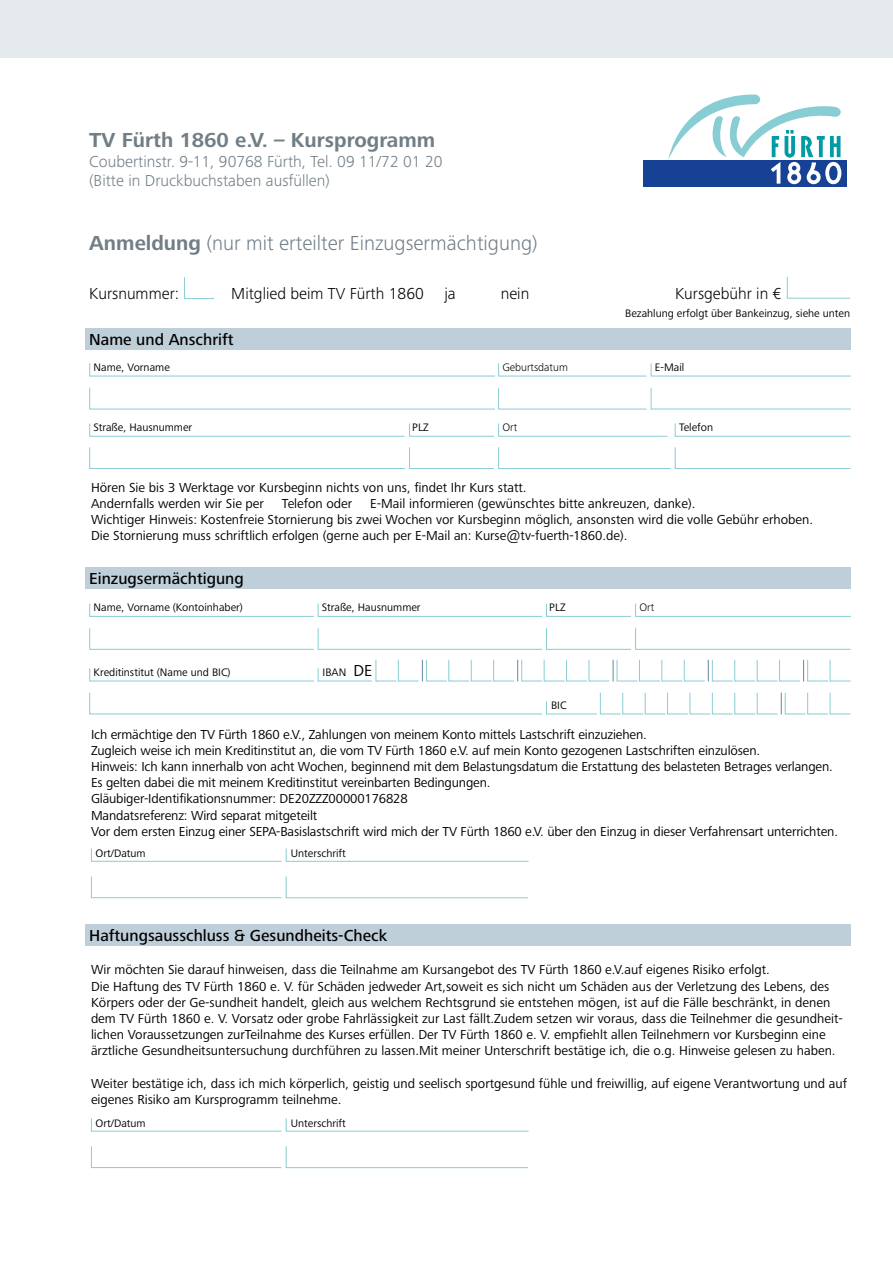
<style>
.page{position:relative;width:893px;height:1263px;background:#fff}
.page>*{position:absolute;margin:0;border:0;box-sizing:border-box;transform-origin:0 0}
.t1{font:300 21px "Frutiger Next LTW1 G";color:#717e86}
.t2{font:700 21px "Frutiger Next LTW1 G";color:#717e86}
.t3{font:300 16.5px/19.8px "Frutiger Next LTW1 G";color:#717e86}
.t4{font:500 16.5px "Frutiger Next LTW1 G";color:#000}
.t5{font:300 16.5px "Frutiger Next LTW1 G";color:#000}
.t6{font:16.5px "Frutiger Next LTW1 G";color:#000}
.t7{font:13.5px/16.2px "Frutiger Next LTW1 G";color:#000}
.t8{font:11.25px "Frutiger Next LTW1 G";color:#000}
.t9{font:300 11.25px "Frutiger Next LTW1 G";color:#000}
.s1{font-weight:700}
</style>
<div class="page">
<div style="left:0;top:0;width:893px;height:58px;background:#e5eaec"></div>
<div style="left:643px;top:160px;width:203px;height:26px;background:#164194"></div>
<svg style="left:668px;top:94px;width:174px;height:90px"></svg>
<svg style="left:184px;top:277px;width:30px;height:22px"></svg>
<svg style="left:91px;top:876px;width:438px;height:23px"></svg>
<svg style="left:91px;top:1146px;width:438px;height:22px"></svg>
<svg style="left:91px;top:848px;width:438px;height:14px"></svg>
<svg style="left:91px;top:1118px;width:438px;height:14px"></svg>
<svg style="left:674px;top:423px;width:177px;height:14px"></svg>
<svg style="left:89px;top:423px;width:579px;height:14px"></svg>
<div style="left:85px;top:328px;width:765px;height:21px;background:#bfcfd9"></div>
<div style="left:85px;top:568px;width:765px;height:21px;background:#bfcfd9"></div>
<div style="left:85px;top:925px;width:765px;height:21px;background:#bfcfd9"></div>
<svg style="left:89px;top:447px;width:762px;height:22px"></svg>
<svg style="left:89px;top:628px;width:762px;height:22px"></svg>
<svg style="left:89px;top:603px;width:762px;height:14px"></svg>
<svg style="left:89px;top:692px;width:762px;height:23px"></svg>
<svg style="left:89px;top:659px;width:762px;height:23px"></svg>
<svg style="left:89px;top:363px;width:762px;height:14px"></svg>
<svg style="left:89px;top:387px;width:762px;height:23px"></svg>
<svg style="left:786px;top:277px;width:65px;height:22px"></svg>
<h1 class="t2" style="left:89px;top:128px;width:347px">TV Fürth 1860 e.V. – Kursprogramm</h1>
<p class="t3" style="left:89px;top:151px;width:355px">Coubertinstr. 9-11, 90768 Fürth, Tel. 09 11/72 01 20 (Bitte in Druckbuchstaben ausfüllen)</p>
<h1 class="t1" style="left:89px;top:231px;width:450px"><span class="s1">Anmeldung</span> (nur mit erteilter Einzugsermächtigung)</h1>
<p class="t5" style="left:89px;top:284px;width:91px">Kursnummer:</p>
<p class="t5" style="left:231px;top:284px;width:226px">Mitglied beim TV Fürth 1860 ja</p>
<p class="t5" style="left:501px;top:284px;width:30px">nein</p>
<p class="t5" style="left:675px;top:284px;width:108px">Kursgebühr in €</p>
<p class="t4" style="left:89px;top:330px;width:146px">Name und Anschrift</p>
<p class="t8" style="left:94px;top:361px;width:78px">Name, Vorname</p>
<p class="t9" style="left:502px;top:361px;width:67px">Geburtsdatum</p>
<p class="t8" style="left:625px;top:307px;width:226px">Bezahlung erfolgt über Bankeinzug, siehe unten</p>
<p class="t8" style="left:655px;top:361px;width:31px">E-Mail</p>
<p class="t8" style="left:94px;top:421px;width:100px">Straße, Hausnummer</p>
<p class="t8" style="left:412px;top:421px;width:18px">PLZ</p>
<p class="t9" style="left:502px;top:421px;width:16px">Ort</p>
<p class="t8" style="left:679px;top:421px;width:36px">Telefon</p>
<p class="t7" style="left:91px;top:480px;width:437px">Hören Sie bis 3 Werktage vor Kursbeginn nichts von uns, findet Ihr Kurs statt.<br>Andernfalls werden wir Sie per</p>
<p class="t7" style="left:91px;top:496px;width:724px;text-indent:279px">E-Mail informieren (gewünschtes bitte ankreuzen, danke).<br>Wichtiger Hinweis: Kostenfreie Stornierung bis zwei Wochen vor Kursbeginn möglich, ansonsten wird die volle Gebühr erhoben.<br>Die Stornierung muss schriftlich erfolgen (gerne auch per E-Mail an: Kurse@tv-fuerth-1860.de).</p>
<p class="t7" style="left:282px;top:496px;width:72px">Telefon oder</p>
<p class="t4" style="left:89px;top:569px;width:156px">Einzugsermächtigung</p>
<p class="t8" style="left:94px;top:601px;width:151px">Name, Vorname (Kontoinhaber)</p>
<p class="t8" style="left:322px;top:601px;width:100px">Straße, Hausnummer</p>
<p class="t8" style="left:549px;top:601px;width:18px">PLZ</p>
<p class="t9" style="left:639px;top:601px;width:16px">Ort</p>
<p class="t8" style="left:94px;top:665px;width:139px">Kreditinstitut (Name und BIC)</p>
<p class="t8" style="left:323px;top:665px;width:25px">IBAN</p>
<p class="t6" style="left:353px;top:661px;width:20px">DE</p>
<p class="t8" style="left:551px;top:698px;width:17px">BIC</p>
<p class="t7" style="left:91px;top:726px;width:748px">Ich ermächtige den TV Fürth 1860 e.V., Zahlungen von meinem Konto mittels Lastschrift einzuziehen.<br>Zugleich weise ich mein Kreditinstitut an, die vom TV Fürth 1860 e.V. auf mein Konto gezogenen Lastschriften einzulösen.<br>Hinweis: Ich kann innerhalb von acht Wochen, beginnend mit dem Belastungsdatum die Erstattung des belasteten Betrages verlangen.<br>Es gelten dabei die mit meinem Kreditinstitut vereinbarten Bedingungen.<br>Gläubiger-Identifikationsnummer: DE20ZZZ00000176828<br>Mandatsreferenz: Wird separat mitgeteilt<br>Vor dem ersten Einzug einer SEPA-Basislastschrift wird mich der TV Fürth 1860 e.V. über den Einzug in dieser Verfahrensart unterrichten.</p>
<p class="t8" style="left:96px;top:846px;width:52px">Ort/Datum</p>
<p class="t8" style="left:291px;top:846px;width:57px">Unterschrift</p>
<p class="t4" style="left:89px;top:926px;width:299px">Haftungsausschluss &amp; Gesundheits-Check</p>
<p class="t7" style="left:91px;top:962px;width:753px">Wir möchten Sie darauf hinweisen, dass die Teilnahme am Kursangebot des TV Fürth 1860 e.V.auf eigenes Risiko erfolgt.<br>Die Haftung des TV Fürth 1860 e. V. für Schäden jedweder Art,soweit es sich nicht um Schäden aus der Verletzung des Lebens, des Körpers oder der Ge-sundheit handelt, gleich aus welchem Rechtsgrund sie entstehen mögen, ist auf die Fälle beschränkt, in denen dem TV Fürth 1860 e. V. Vorsatz oder grobe Fahrlässigkeit zur Last fällt.Zudem setzen wir voraus, dass die Teilnehmer die gesundheit&shy;lichen Voraussetzungen zurTeilnahme des Kurses erfüllen. Der TV Fürth 1860 e. V. empfiehlt allen Teilnehmern vor Kursbeginn eine ärztliche Gesundheitsuntersuchung durchführen zu lassen.Mit meiner Unterschrift bestätige ich, die o.g. Hinweise gelesen zu haben.</p>
<p class="t7" style="left:91px;top:1076px;width:757px">Weiter bestätige ich, dass ich mich körperlich, geistig und seelisch sportgesund fühle und freiwillig, auf eigene Verantwortung und auf eigenes Risiko am Kursprogramm teilnehme.</p>
<p class="t8" style="left:96px;top:1116px;width:52px">Ort/Datum</p>
<p class="t8" style="left:291px;top:1116px;width:57px">Unterschrift</p>
</div>
